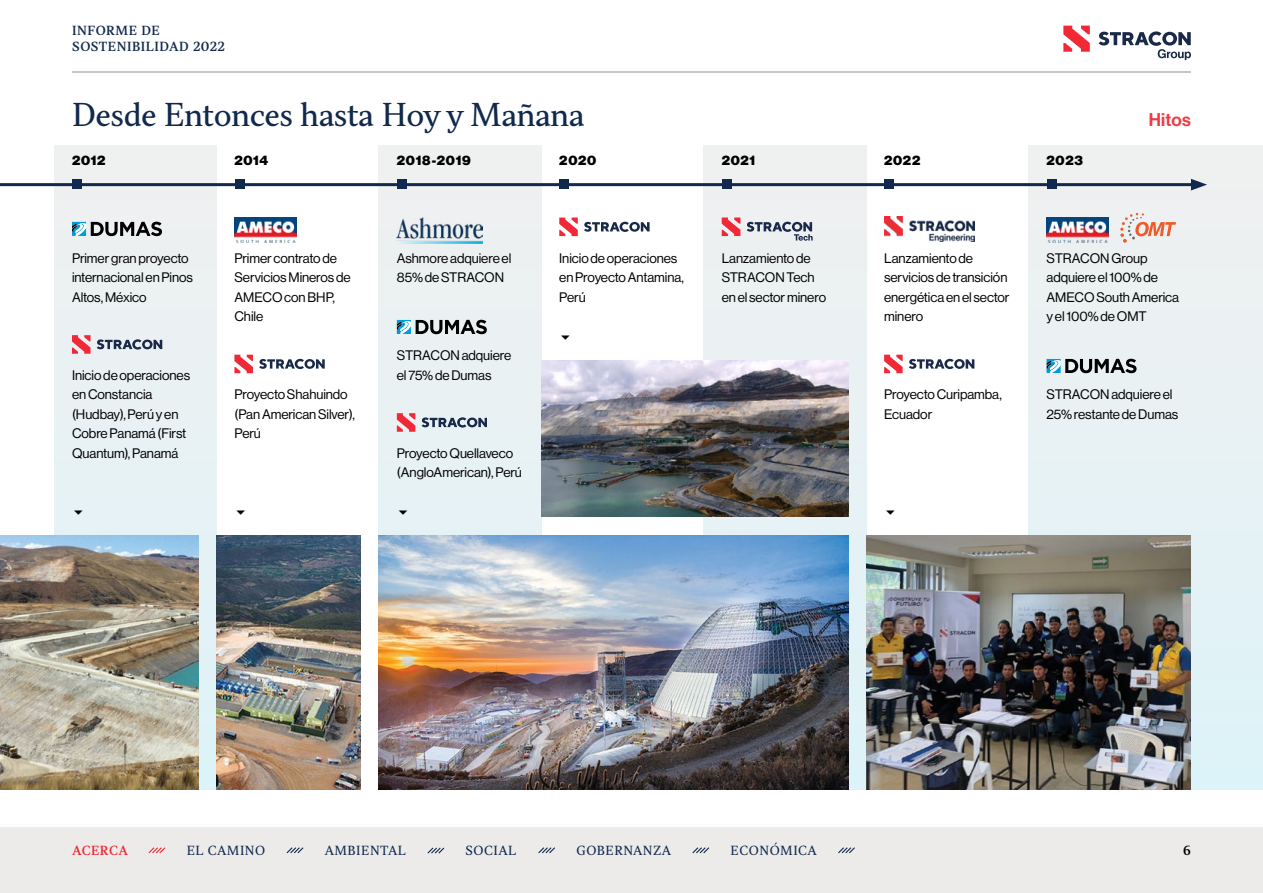
<style>
.page{position:relative;width:1263px;height:893px;background:#fff}
.page>*{position:absolute;margin:0;border:0;box-sizing:border-box;transform-origin:0 0}
.H3_-_Section{font:30px "TT Jenevers Trl";letter-spacing:-.015em;color:#11294c}
.H3_-_Section-2{font:500 18px "Haas Grot Disp 65";letter-spacing:.01em;color:#ef3a44}
.P1b{font:13.5px/19.5px "Haas Grot Disp 55 Roman";letter-spacing:-.005em;color:#000}
.Y1{font:900 13.5px "Haas Grot Disp 95";letter-spacing:.055em;color:#000}
.t1{font:12px "TT Jenevers Trl";letter-spacing:.04em;color:#11294c}
.t2{font:500 12px/16.5px "TT Jenevers Trl";letter-spacing:.04em;color:#11294c}
.t3{font:500 12px "TT Jenevers Trl";letter-spacing:.04em;color:#f12836}
.t4{font:500 12px "TT Jenevers Trl";color:#000}
</style>
<div class="page">
<div style="left:0;top:827px;width:1263px;height:66px;background:#ecebea"></div>
<div style="left:704px;top:146px;width:162px;height:643px;background:#ecf1f2"></div>
<div style="left:379px;top:146px;width:162px;height:643px;background:#ebf1f2"></div>
<div style="left:54px;top:146px;width:162px;height:643px;background:#eaf1f3"></div>
<div style="left:1028px;top:146px;width:235px;height:643px;background:#eaf1f3"></div>
<hr style="left:0;top:183px;width:1197px;height:3px;background:#11294c">
<svg style="left:1191px;top:179px;width:16px;height:11px"></svg>
<div style="left:72px;top:179px;width:10px;height:10px;background:#11294c"></div>
<div style="left:397px;top:179px;width:10px;height:10px;background:#11294c"></div>
<div style="left:722px;top:179px;width:10px;height:10px;background:#11294c"></div>
<div style="left:235px;top:179px;width:10px;height:10px;background:#11294c"></div>
<div style="left:559px;top:179px;width:10px;height:10px;background:#11294c"></div>
<div style="left:884px;top:179px;width:10px;height:10px;background:#11294c"></div>
<div style="left:1046px;top:179px;width:10px;height:10px;background:#11294c"></div>
<img style="left:0;top:536px;width:198px;height:253px">
<img style="left:216px;top:536px;width:145px;height:253px">
<img style="left:379px;top:536px;width:470px;height:253px">
<img style="left:866px;top:536px;width:325px;height:253px">
<img style="left:541px;top:360px;width:308px;height:156px">
<svg style="left:72px;top:222px;width:90px;height:14px"></svg>
<svg style="left:72px;top:335px;width:19px;height:19px"></svg>
<svg style="left:97px;top:339px;width:65px;height:11px"></svg>
<img style="left:234px;top:218px;width:63px;height:24px">
<svg style="left:234px;top:355px;width:19px;height:18px"></svg>
<svg style="left:259px;top:359px;width:65px;height:10px"></svg>
<img style="left:397px;top:218px;width:85px;height:25px">
<svg style="left:397px;top:320px;width:90px;height:14px"></svg>
<svg style="left:397px;top:413px;width:18px;height:19px"></svg>
<svg style="left:422px;top:417px;width:65px;height:11px"></svg>
<svg style="left:559px;top:218px;width:19px;height:18px"></svg>
<svg style="left:584px;top:222px;width:65px;height:10px"></svg>
<svg style="left:722px;top:218px;width:18px;height:18px"></svg>
<svg style="left:747px;top:222px;width:66px;height:19px"></svg>
<img style="left:884px;top:217px;width:90px;height:24px">
<svg style="left:884px;top:355px;width:19px;height:18px"></svg>
<svg style="left:909px;top:359px;width:65px;height:10px"></svg>
<img style="left:1046px;top:218px;width:63px;height:24px">
<svg style="left:1120px;top:213px;width:56px;height:30px"></svg>
<svg style="left:1046px;top:359px;width:90px;height:14px"></svg>
<svg style="left:1063px;top:26px;width:27px;height:26px"></svg>
<svg style="left:1098px;top:31px;width:93px;height:29px"></svg>
<svg style="left:286px;top:847px;width:18px;height:7px"></svg>
<svg style="left:692px;top:847px;width:18px;height:7px"></svg>
<svg style="left:838px;top:847px;width:17px;height:7px"></svg>
<svg style="left:538px;top:847px;width:17px;height:7px"></svg>
<svg style="left:427px;top:847px;width:18px;height:7px"></svg>
<hr style="left:72px;top:72px;width:1119px;height:1px;background:#b3b4b4">
<svg style="left:148px;top:847px;width:18px;height:7px"></svg>
<p class="t2" style="left:72px;top:22px;width:154px">INFORME DE<br>SOSTENIBILIDAD 2022</p>
<h4 class="H3_-_Section" style="left:72px;top:95px;width:514px">Desde Entonces hasta Hoy y Mañana</h4>
<h4 class="H3_-_Section-2" style="left:1149px;top:109px;width:43px">Hitos</h4>
<p class="Y1" style="left:72px;top:152px;width:35px">2012</p>
<p class="P1b" style="left:72px;top:248px;width:122px">Primer gran proyecto internacional en Pinos<br>Altos, México</p>
<p class="P1b" style="left:72px;top:365px;width:120px">Inicio de operaciones en Constancia (Hudbay), Perú y en<br>Cobre Panamá (First<br>Quantum), Panamá</p>
<p class="Y1" style="left:234px;top:152px;width:35px">2014</p>
<p class="P1b" style="left:234px;top:248px;width:118px">Primer contrato de<br>Servicios Mineros de<br>AMECO con BHP,<br>Chile</p>
<p class="P1b" style="left:234px;top:385px;width:122px">Proyecto Shahuindo (Pan American Silver),<br>Perú</p>
<p class="Y1" style="left:397px;top:152px;width:75px">2018-2019</p>
<p class="P1b" style="left:397px;top:248px;width:116px">Ashmore adquiere el<br>85% de STRACON</p>
<p class="P1b" style="left:397px;top:346px;width:116px">STRACON adquiere el 75% de Dumas</p>
<p class="P1b" style="left:397px;top:443px;width:127px">Proyecto Quellaveco (AngloAmerican), Perú</p>
<p class="Y1" style="left:559px;top:152px;width:39px">2020</p>
<p class="P1b" style="left:559px;top:248px;width:126px">Inicio de operaciones en Proyecto Antamina,<br>Perú</p>
<p class="Y1" style="left:722px;top:152px;width:35px">2021</p>
<p class="P1b" style="left:722px;top:248px;width:106px">Lanzamiento de<br>STRACON Tech en el sector minero</p>
<p class="Y1" style="left:884px;top:152px;width:38px">2022</p>
<p class="Y1" style="left:1046px;top:152px;width:38px">2023</p>
<p class="P1b" style="left:884px;top:248px;width:127px">Lanzamiento de servicios de transición energética en el sector minero</p>
<p class="P1b" style="left:1046px;top:248px;width:134px">STRACON Group adquiere el 100% de<br>AMECO South America y el 100% de OMT</p>
<p class="P1b" style="left:884px;top:385px;width:119px">Proyecto Curipamba,<br>Ecuador</p>
<p class="P1b" style="left:1046px;top:385px;width:133px">STRACON adquiere el<br>25% restante de Dumas</p>
<p class="t3" style="left:72px;top:843px;width:57px">ACERCA</p>
<p class="t1" style="left:187px;top:843px;width:80px">EL CAMINO</p>
<p class="t1" style="left:325px;top:843px;width:83px">AMBIENTAL</p>
<p class="t1" style="left:466px;top:843px;width:52px">SOCIAL</p>
<p class="t1" style="left:576px;top:843px;width:96px">GOBERNANZA</p>
<p class="t1" style="left:730px;top:843px;width:88px">ECONÓMICA</p>
<p class="t4" style="left:1183px;top:843px;width:9px">6</p>
</div>
